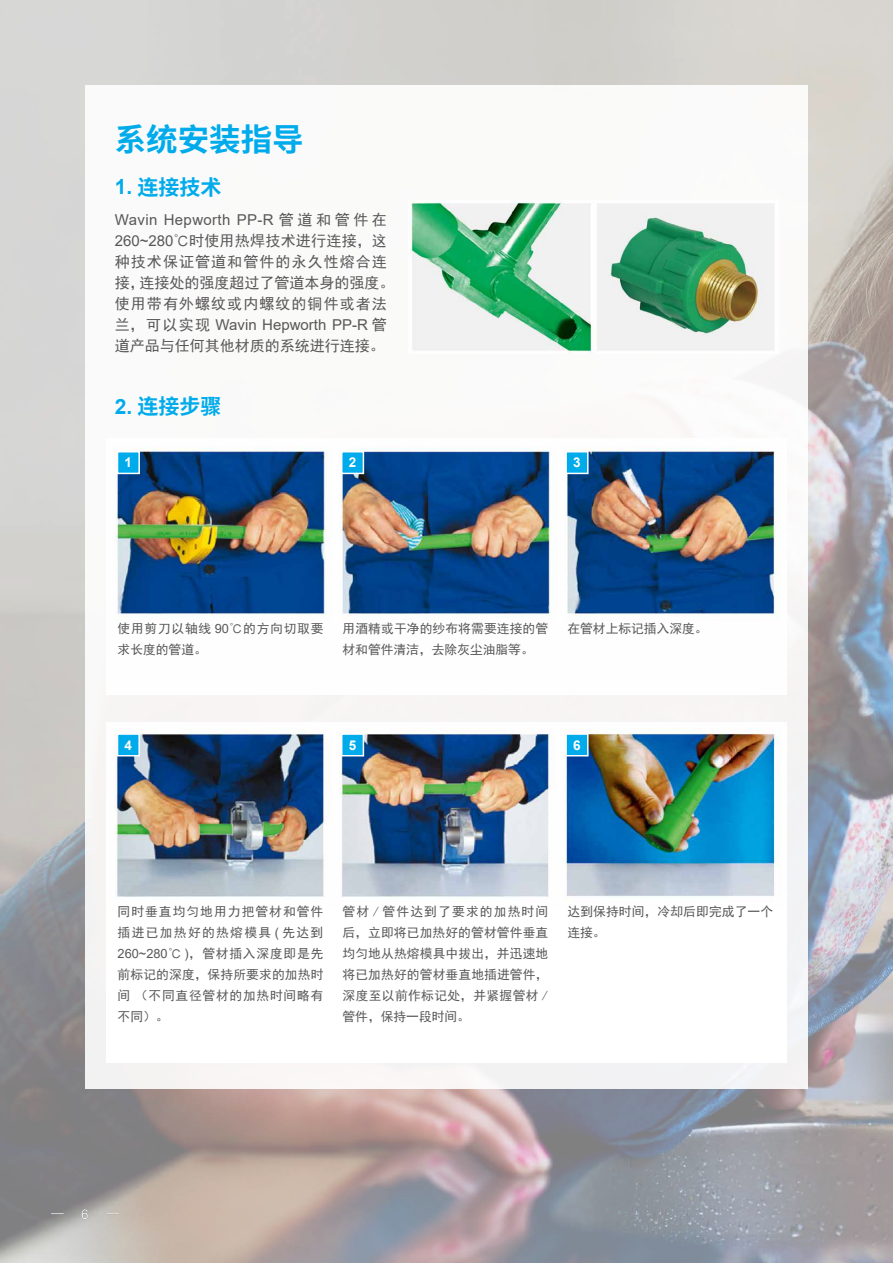
<style>
.page{position:relative;width:893px;height:1263px;background:#fff}
.page>*{position:absolute;margin:0;border:0;box-sizing:border-box;transform-origin:0 0}
.t1{font:700 31.5px "Noto Sans Hans";color:#00abeb}
.t2{font:700 21px "Noto Sans Hans";color:#00abeb}
.t3{font:15px/21px "Sim Hei";letter-spacing:.07em;color:#595757}
.t4{font:15px "Arial";color:#595757}
.t5{font:15px "Arial";letter-spacing:.025em;color:#595757}
.t6{font:15px "Sim Hei";letter-spacing:.015em;color:#595757}
.t7{font:700 13.5px "Arial";color:#fff}
.t8{font:13.5px "Arial";color:#fff}
.t9{font:12.75px/21px "Sim Hei";letter-spacing:.01em;color:#595757;text-align:justify}
.t10{font:12.75px/21px "Sim Hei";letter-spacing:.06em;color:#595757}
.s1{font-family:"Arial"}
.s2{font-family:"Sim Hei"}
</style>
<div class="page">
<img style="left:0;top:0;width:893px;height:1263px">
<div style="left:85px;top:85px;width:723px;height:1004px;background:#fff"></div>
<img style="left:411px;top:200px;width:363px;height:153px">
<img style="left:115px;top:447px;width:666px;height:173px">
<div style="left:117px;top:451px;width:23px;height:23px;background:#00abeb;border:2px solid #fff"></div>
<div style="left:341px;top:451px;width:23px;height:23px;background:#00abeb;border:2px solid #fff"></div>
<div style="left:565px;top:451px;width:24px;height:23px;background:#00abeb;border:2px solid #fff"></div>
<img style="left:114px;top:729px;width:666px;height:168px">
<div style="left:117px;top:733px;width:23px;height:23px;background:#00abeb;border:2px solid #fff"></div>
<div style="left:341px;top:733px;width:23px;height:23px;background:#00abeb;border:2px solid #fff"></div>
<div style="left:565px;top:733px;width:24px;height:23px;background:#00abeb;border:2px solid #fff"></div>
<svg style="left:106px;top:1213px;width:13px;height:1px"></svg>
<svg style="left:51px;top:1213px;width:13px;height:1px"></svg>
<h1 class="t1" style="left:115px;top:122px;width:190px">系统安装指导</h1>
<h2 class="t2" style="left:115px;top:175px;width:108px"><span class="s1">1.</span> 连接技术</h2>
<p class="t5" style="left:115px;top:209px;width:274px">Wavin Hepworth PP-R <span class="s2">管道和管件在</span></p>
<p class="t3" style="left:115px;top:230px;width:281px"><span class="s1">260~280</span>℃时使用热焊技术进行连接，这种技术保证管道和管件的永久性熔合连接，连接处的强度超过了管道本身的强度。使用带有外螺纹或内螺纹的铜件或者法</p>
<p class="t4" style="left:115px;top:314px;width:274px"><span class="s2">兰，可以实现</span> Wavin Hepworth PP-R <span class="s2">管</span></p>
<p class="t6" style="left:115px;top:338px;width:271px">道产品与任何其他材质的系统进行连接。</p>
<h2 class="t2" style="left:115px;top:395px;width:108px"><span class="s1">2.</span> 连接步骤</h2>
<p class="t7" style="left:125px;top:453px;width:9px">1</p>
<p class="t7" style="left:349px;top:453px;width:9px">2</p>
<p class="t7" style="left:573px;top:453px;width:9px">3</p>
<p class="t10" style="left:118px;top:618px;width:207px">使用剪刀以轴线 <span class="s1">90</span>℃的方向切取要求长度的管道。</p>
<p class="t9" style="left:343px;top:618px;width:207px">用酒精或干净的纱布将需要连接的管</p>
<p class="t9" style="left:567px;top:618px;width:142px">在管材上标记插入深度。</p>
<p class="t9" style="left:343px;top:639px;width:193px">材和管件清洁，去除灰尘油脂等。</p>
<p class="t7" style="left:125px;top:735px;width:9px">4</p>
<p class="t7" style="left:349px;top:735px;width:9px">5</p>
<p class="t7" style="left:573px;top:735px;width:9px">6</p>
<p class="t9" style="left:118px;top:901px;width:207px">同时垂直均匀地用力把管材和管件插进已加热好的热熔模具 <span class="s1">(</span> 先达到<span class="s1">260~280</span>℃ <span class="s1">)</span>，管材插入深度即是先前标记的深度，保持所要求的加热时间（不同直径管材的加热时间略有不同）。</p>
<p class="t9" style="left:567px;top:901px;width:207px">达到保持时间，冷却后即完成了一个连接。</p>
<p class="t9" style="left:343px;top:901px;width:207px">管材 / 管件达到了要求的加热时间后，立即将已加热好的管材管件垂直均匀地从热熔模具中拔出，并迅速地将已加热好的管材垂直地插进管件，深度至以前作标记处，并紧握管材 /管件，保持一段时间。</p>
<p class="t8" style="left:81px;top:1204px;width:9px">6</p>
</div>
